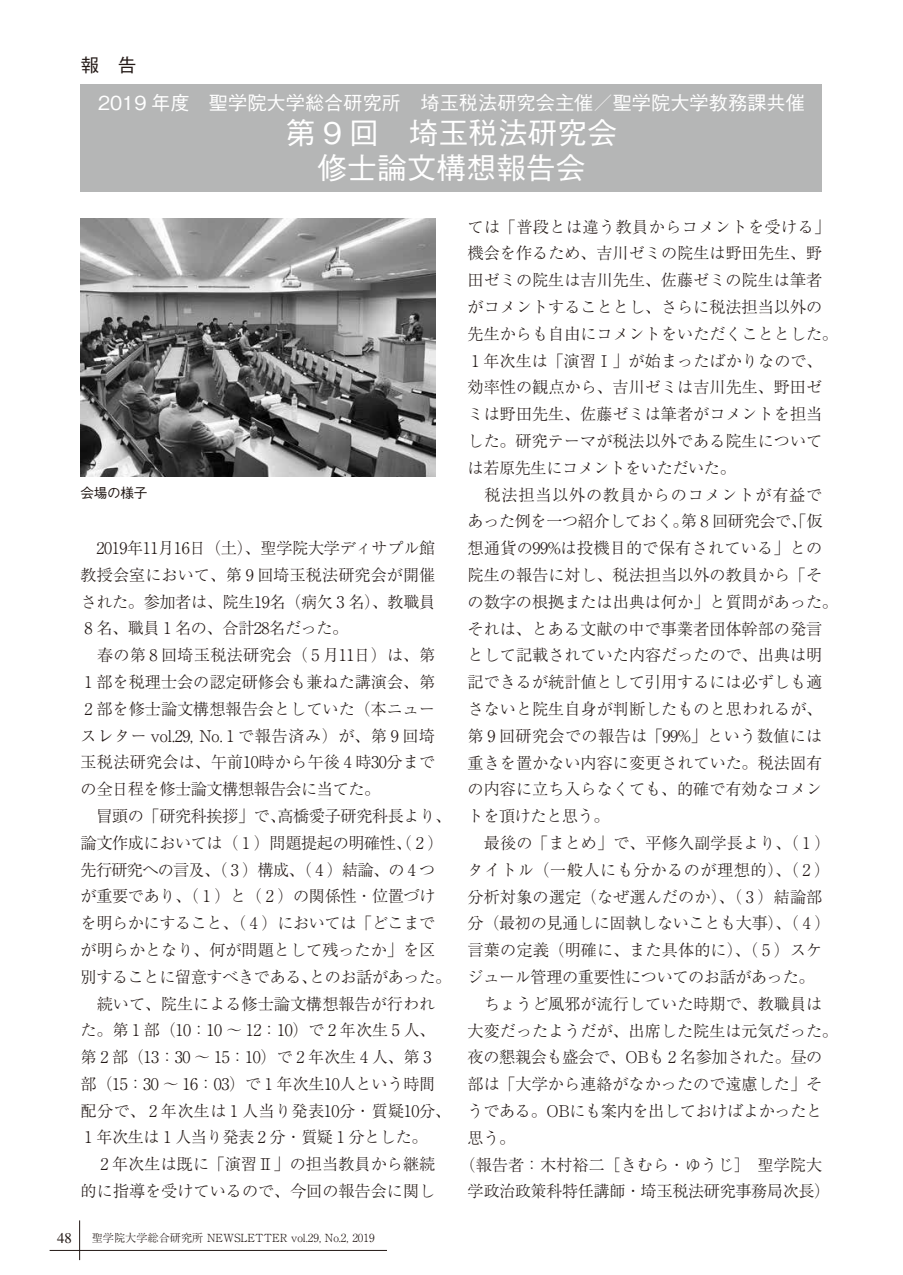
<style>
.page{position:relative;width:903px;height:1275px;background:#fff}
.page>*{position:absolute;margin:0;border:0;box-sizing:border-box;transform-origin:0 0}
.t1{font:500 29.75px/34.6px "Gothic BBB Pro";color:#fff;text-align:center}
.t2{font:500 19.25px "Gothic BBB Pro";color:#fff}
.t3{font:500 18.55px "Gothic BBB Pr 6";color:#221815}
.t4{font:300 16.1px/26.8px "Ryumin Pr 6";color:#221815}
.t5{font:300 16.1px "Ryumin Pr 6";letter-spacing:-.025em;color:#221815}
.t6{font:300 16.1px "Ryumin Pr 6";letter-spacing:-.02em;color:#221815}
.t7{font:300 16.1px "Ryumin Pr 6";letter-spacing:.025em;color:#221815}
.t8{font:300 16.1px "Ryumin Pr 6";letter-spacing:.035em;color:#221815}
.t9{font:300 16.1px "Ryumin Pr 6";letter-spacing:.05em;color:#221815}
.t10{font:14.88px "Times";color:#221815}
.t11{font:500 13.65px "Gothic BBB Pr 6";letter-spacing:-.025em;color:#221815}
.t12{font:300 11.2px "Ryumin Pro";color:#221815}
</style>
<div class="page">
<div style="left:81px;top:84px;width:741px;height:107px;background:#b5b6b6"></div>
<img style="left:81px;top:218px;width:354px;height:258px">
<hr style="left:50px;top:1250px;width:337px;height:1px;background:#221815">
<hr style="left:79px;top:1220px;width:1px;height:40px;background:#221815">
<p class="t3" style="left:81px;top:50px;width:57px">報　告</p>
<p class="t2" style="left:98px;top:87px;width:708px">2019 年度　聖学院大学総合研究所　埼玉税法研究会主催／聖学院大学教務課共催</p>
<h1 class="t1" style="left:286px;top:112px;width:333px">第 9 回　埼玉税法研究会修士論文構想報告会</h1>
<p class="t11" style="left:81px;top:482px;width:68px">会場の様子</p>
<p class="t4" style="left:81px;top:534px;width:372px">　2019年11月16日（土）、聖学院大学ディサプル館教授会室において、第 9 回埼玉税法研究会が開催された。参加者は、院生19名（病欠 3 名）、教職員<br>8 名、職員 1 名の、合計28名だった。<br>　春の第 8 回埼玉税法研究会（ 5 月11日）は、第<br>1 部を税理士会の認定研修会も兼ねた講演会、第<br>2 部を修士論文構想報告会としていた（本ニュースレター vol.29, No. 1 で報告済み）が、第 9 回埼玉税法研究会は、午前10時から午後 4 時30分までの全日程を修士論文構想報告会に当てた。<br>　冒頭の「研究科挨拶」で、高橋愛子研究科長より、論文作成においては（ 1 ）問題提起の明確性、（ 2 ）先行研究への言及、（ 3 ）構成、（ 4 ）結論、の 4 つが重要であり、（ 1 ）と（ 2 ）の関係性・位置づけを明らかにすること、（ 4 ）においては「どこまでが明らかとなり、何が問題として残ったか」を区別することに留意すべきである、とのお話があった。　続いて、院生による修士論文構想報告が行われた。第 1 部（10：10 〜 12：10）で 2 年次生 5 人、第 2 部（13：30 〜 15：10）で 2 年次生 4 人、第 3部（15：30 〜 16：03）で 1 年次生10人という時間配分で、 2 年次生は 1 人当り発表10分・質疑10分、<br>1 年次生は 1 人当り発表 2 分・質疑 1 分とした。<br>　 2 年次生は既に「演習Ⅱ」の担当教員から継続的に指導を受けているので、今回の報告会に関し</p>
<p class="t10" style="left:57px;top:1229px;width:16px">48</p>
<p class="t12" style="left:92px;top:1229px;width:284px">聖学院大学総合研究所 NEWSLETTER vol.29, No.2, 2019</p>
<p class="t7" style="left:468px;top:214px;width:364px">ては「普段とは違う教員からコメントを受ける」</p>
<p class="t4" style="left:468px;top:239px;width:356px">機会を作るため、吉川ゼミの院生は野田先生、野</p>
<p class="t4" style="left:468px;top:266px;width:356px">田ゼミの院生は吉川先生、佐藤ゼミの院生は筆者</p>
<p class="t4" style="left:468px;top:293px;width:356px">がコメントすることとし、さらに税法担当以外の</p>
<p class="t4" style="left:468px;top:319px;width:372px">先生からも自由にコメントをいただくこととした。</p>
<p class="t4" style="left:472px;top:346px;width:352px">1 年次生は「演習Ⅰ」が始まったばかりなので、</p>
<p class="t4" style="left:468px;top:373px;width:356px">効率性の観点から、吉川ゼミは吉川先生、野田ゼ</p>
<p class="t4" style="left:468px;top:400px;width:356px">ミは野田先生、佐藤ゼミは筆者がコメントを担当</p>
<p class="t4" style="left:468px;top:427px;width:356px">した。研究テーマが税法以外である院生について</p>
<p class="t5" style="left:468px;top:455px;width:270px">は若原先生にコメントをいただいた。</p>
<p class="t9" style="left:468px;top:482px;width:356px">　税法担当以外の教員からのコメントが有益で</p>
<p class="t5" style="left:468px;top:509px;width:356px">あった例を一つ紹介しておく。第 8 回研究会で、「仮</p>
<p class="t4" style="left:468px;top:534px;width:356px">想通貨の99%は投機目的で保有されている」との</p>
<p class="t4" style="left:468px;top:561px;width:356px">院生の報告に対し、税法担当以外の教員から「そ</p>
<p class="t4" style="left:468px;top:587px;width:372px">の数字の根拠または出典は何か」と質問があった。</p>
<p class="t4" style="left:468px;top:614px;width:356px">それは、とある文献の中で事業者団体幹部の発言</p>
<p class="t4" style="left:468px;top:641px;width:356px">として記載されていた内容だったので、出典は明</p>
<p class="t4" style="left:468px;top:668px;width:356px">記できるが統計値として引用するには必ずしも適</p>
<p class="t4" style="left:468px;top:695px;width:356px">さないと院生自身が判断したものと思われるが、</p>
<p class="t7" style="left:468px;top:723px;width:356px">第 9 回研究会での報告は「99%」という数値には</p>
<p class="t4" style="left:468px;top:748px;width:356px">重きを置かない内容に変更されていた。税法固有</p>
<p class="t4" style="left:468px;top:775px;width:356px">の内容に立ち入らなくても、的確で有効なコメン</p>
<p class="t5" style="left:468px;top:803px;width:144px">トを頂けたと思う。</p>
<p class="t4" style="left:468px;top:829px;width:364px">　最後の「まとめ」で、平修久副学長より、（ 1 ）</p>
<p class="t8" style="left:468px;top:857px;width:364px">タイトル（一般人にも分かるのが理想的）、（ 2 ）</p>
<p class="t4" style="left:468px;top:882px;width:356px">分析対象の選定（なぜ選んだのか）、（ 3 ）結論部</p>
<p class="t6" style="left:468px;top:911px;width:364px">分（最初の見通しに固執しないことも大事）、（ 4 ）</p>
<p class="t4" style="left:468px;top:936px;width:356px">言葉の定義（明確に、また具体的に）、（ 5 ）スケ</p>
<p class="t5" style="left:468px;top:964px;width:348px">ジュール管理の重要性についてのお話があった。</p>
<p class="t4" style="left:468px;top:989px;width:356px">　ちょうど風邪が流行していた時期で、教職員は</p>
<p class="t4" style="left:468px;top:1016px;width:372px">大変だったようだが、出席した院生は元気だった。</p>
<p class="t6" style="left:468px;top:1045px;width:356px">夜の懇親会も盛会で、OBも 2 名参加された。昼の</p>
<p class="t4" style="left:468px;top:1070px;width:356px">部は「大学から連絡がなかったので遠慮した」そ</p>
<p class="t6" style="left:468px;top:1098px;width:356px">うである。OBにも案内を出しておけばよかったと</p>
<p class="t4" style="left:468px;top:1123px;width:49px">思う。</p>
<p class="t4" style="left:459px;top:1150px;width:364px">（報告者：木村裕二［きむら・ゆうじ］　聖学院大</p>
<p class="t5" style="left:468px;top:1179px;width:364px">学政治政策科特任講師・埼玉税法研究事務局次長）</p>
</div>
